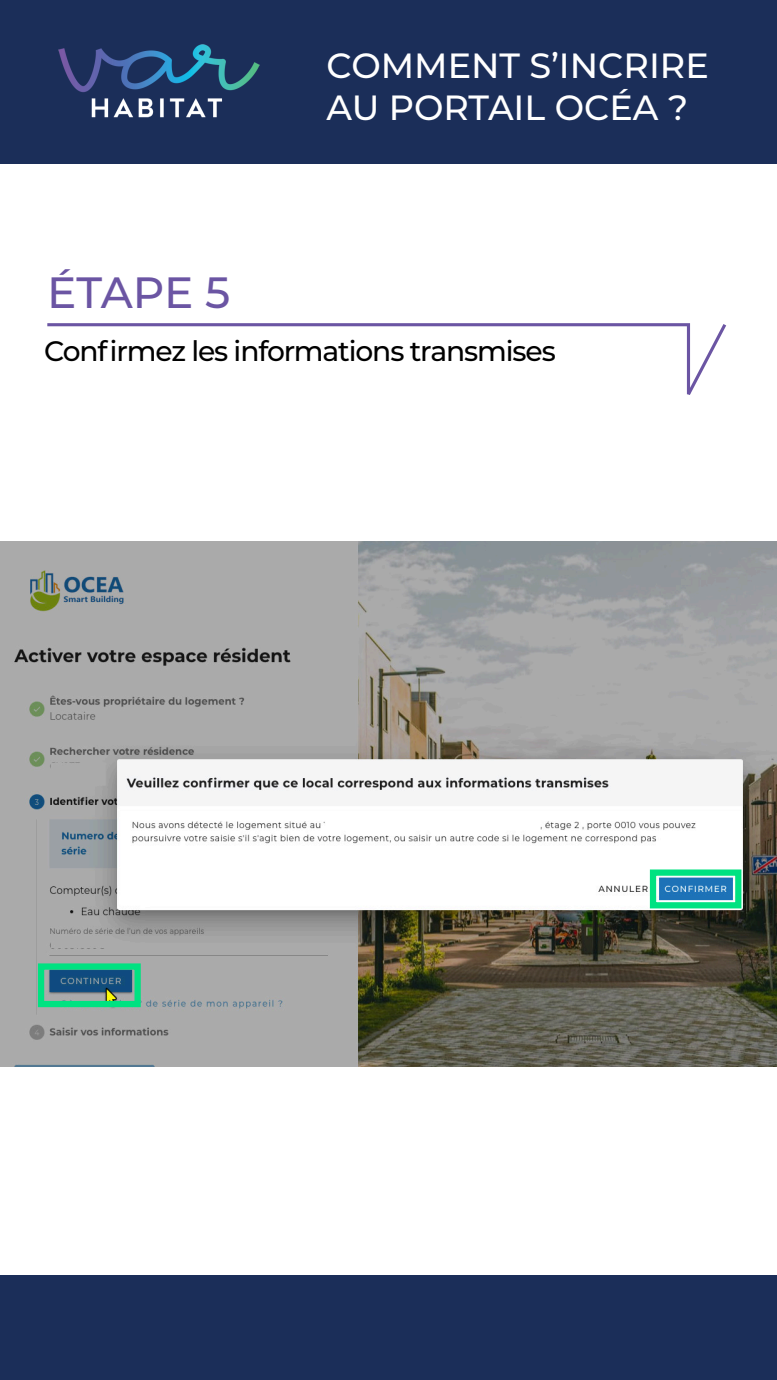
<style>
.page{position:relative;width:777px;height:1380px;background:#fff}
.page>*{position:absolute;margin:0;border:0;box-sizing:border-box;transform-origin:0 0}
.t1{font:500 43.75px "Montserrat";letter-spacing:-.005em;color:#6b55a3}
.t2{font:500 35px/42px "Montserrat";color:#fff}
.t3{font:500 28.12px "Montserrat";letter-spacing:-.04em;color:#000}
</style>
<div class="page">
<img style="left:0;top:542px;width:776px;height:525px">
<div style="left:0;top:0;width:776px;height:163px;background:#1b2e59"></div>
<img style="left:58px;top:44px;width:202px;height:74px">
<svg style="left:47px;top:323px;width:680px;height:72px"></svg>
<div style="left:38px;top:963px;width:103px;height:44px;border:6px solid #00e281"></div>
<div style="left:649px;top:869px;width:92px;height:39px;border:6px solid #00e281"></div>
<div style="left:0;top:1276px;width:776px;height:104px;background:#1b2e59"></div>
<p class="t1" style="left:47px;top:262px;width:184px">ÉTAPE 5</p>
<p class="t2" style="left:326px;top:43px;width:383px">COMMENT S’INCRIRE<br>AU PORTAIL OCÉA ?</p>
<p class="t3" style="left:44px;top:332px;width:513px">Confirmez les informations transmises</p>
</div>
